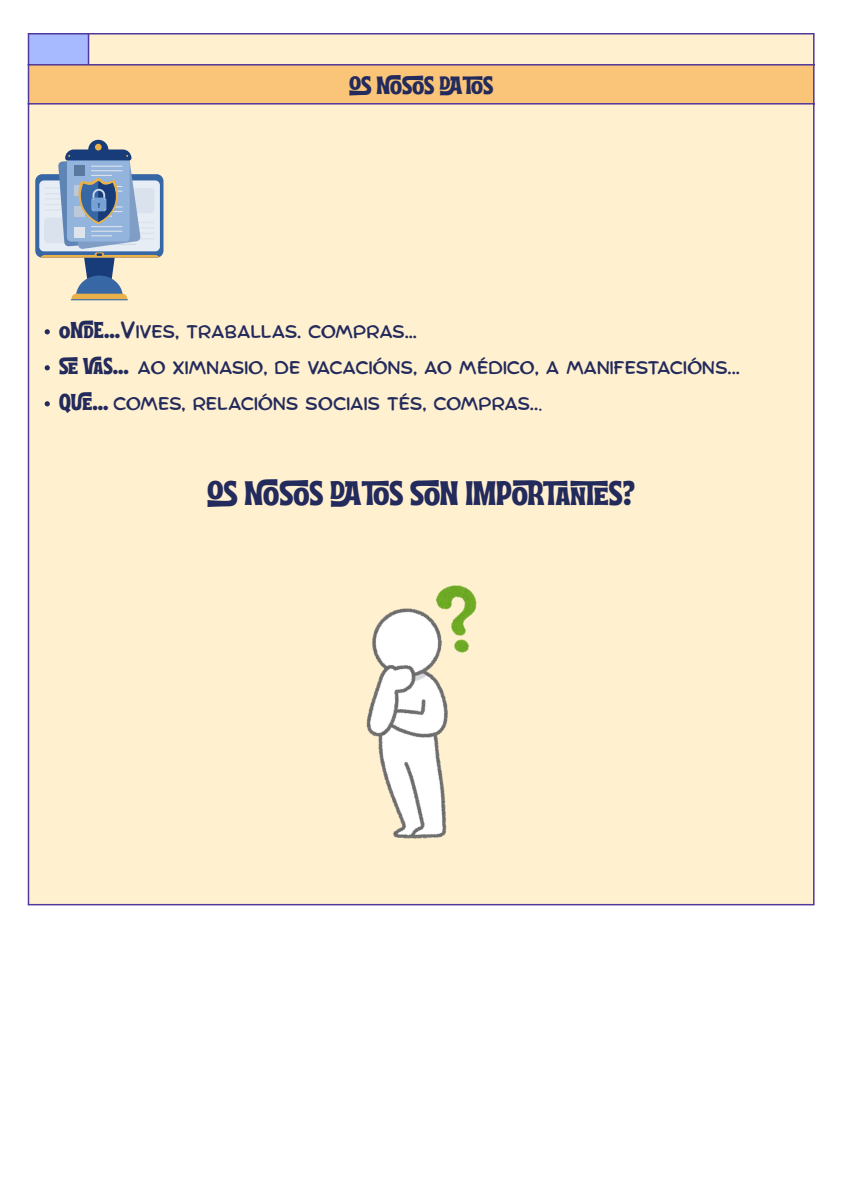
<style>
.page{position:relative;width:842px;height:1190px;background:#fff}
.page>*{position:absolute;margin:0;border:0;box-sizing:border-box;transform-origin:0 0}
.t1{font:34px "Ayr Tropika Island Int";letter-spacing:.2em;color:#232a5c}
.t2{font:25px "Ayr Tropika Island Int";color:#232a5c}
.t3{font:18px "Comica";color:#232a5c}
.s1{font-family:"Ayr Tropika Island Int";font-size:23px}
.s2{font-size:23px}
.s3{font-family:"Comic Sans MS"}
</style>
<div class="page">
<div style="left:29px;top:35px;width:784px;height:869px;background:#fff0cf"></div>
<div style="left:28px;top:65px;width:786px;height:39px;background:#fac578"></div>
<svg style="left:35px;top:140px;width:128px;height:160px;background:#b1bbc4"></svg>
<svg style="left:45px;top:329px;width:5px;height:5px"></svg>
<svg style="left:45px;top:365px;width:5px;height:5px"></svg>
<svg style="left:45px;top:401px;width:5px;height:5px"></svg>
<img style="left:366px;top:585px;width:110px;height:254px">
<hr style="left:28px;top:35px;width:1px;height:869px;background:#51399c">
<svg style="left:88px;top:35px;width:1px;height:29px"></svg>
<hr style="left:813px;top:35px;width:2px;height:869px;background:#51399c">
<hr style="left:28px;top:33px;width:787px;height:2px;background:#51399c">
<hr style="left:28px;top:64px;width:787px;height:2px;background:#51399c">
<hr style="left:28px;top:103px;width:787px;height:2px;background:#51399c">
<hr style="left:28px;top:904px;width:787px;height:1px;background:#51399c">
<p class="t2" style="left:349px;top:62px;width:146px">OS NOSOSDATOS</p>
<p class="t3" style="left:59px;top:323px;width:359px"><span class="s1">oND E...</span><span class="s2">V</span>IVES, TRABALLAS. COMPRAS...</p>
<p class="t3" style="left:59px;top:359px;width:682px"><span class="s1">SE VAS...</span> AO XIMNASIO, DE VACACIÓNS, AO MÉDICO, A MANIFESTACIÓNS...</p>
<p class="t3" style="left:59px;top:395px;width:485px"><span class="s1">QUE...</span> COMES, RELACIÓNS SOCIAIS TÉS, COMPRAS..<span class="s3">.</span></p>
<h1 class="t1" style="left:207px;top:461px;width:430px">OS NOSOSDATOSSONIMPORTANTE S?</h1>
</div>
